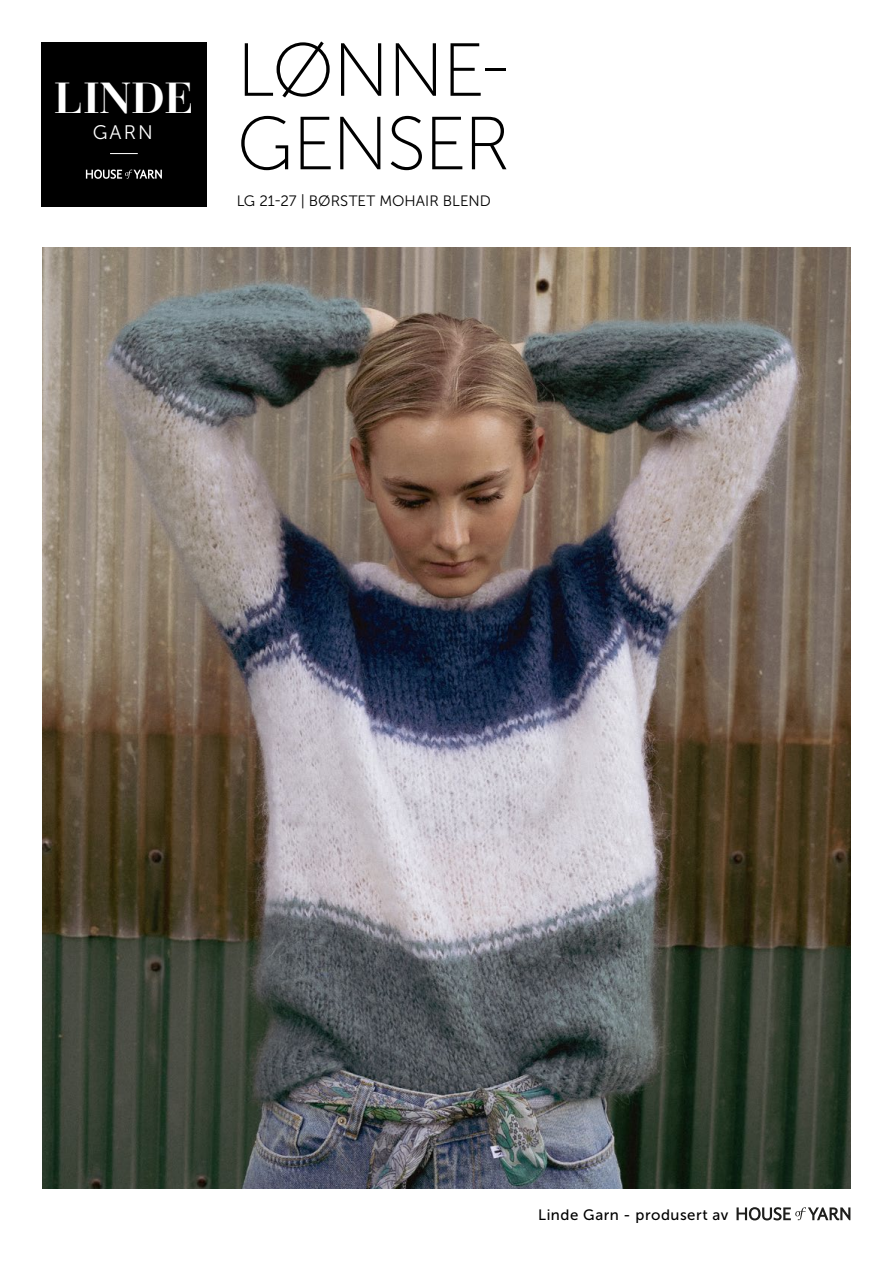
<style>
.page{position:relative;width:893px;height:1263px;background:#fff}
.page>*{position:absolute;margin:0;border:0;box-sizing:border-box;transform-origin:0 0}
.t1{font:75px "Museo Sans 100";letter-spacing:-.025em;color:#000}
.t2{font:700 43.2px "Bauer Bodoni Std";color:#fff}
.t3{font:19.5px "Museo Sans 300";color:#fff}
.t4{font:15px "Museo Sans 300";letter-spacing:.005em;color:#000}
.t5{font:15px "Museo Sans 500";letter-spacing:.035em;color:#000}
</style>
<div class="page">
<div style="left:41px;top:42px;width:166px;height:165px;background:#000"></div>
<svg style="left:111px;top:153px;width:26px;height:1px"></svg>
<svg style="left:86px;top:169px;width:76px;height:10px"></svg>
<svg style="left:736px;top:1207px;width:114px;height:13px"></svg>
<img style="left:43px;top:248px;width:807px;height:940px">
<h2 class="t2" style="left:54px;top:72px;width:141px">LINDE</h2>
<h3 class="t3" style="left:93px;top:122px;width:62px">GARN</h3>
<p class="t1" style="left:237px;top:30px;width:275px">LØNNE-</p>
<p class="t1" style="left:237px;top:104px;width:275px">GENSER</p>
<p class="t4" style="left:237px;top:193px;width:256px">LG 21-27 | BØRSTET MOHAIR BLEND</p>
<p class="t5" style="left:538px;top:1207px;width:192px">Linde Garn - produsert av</p>
</div>
